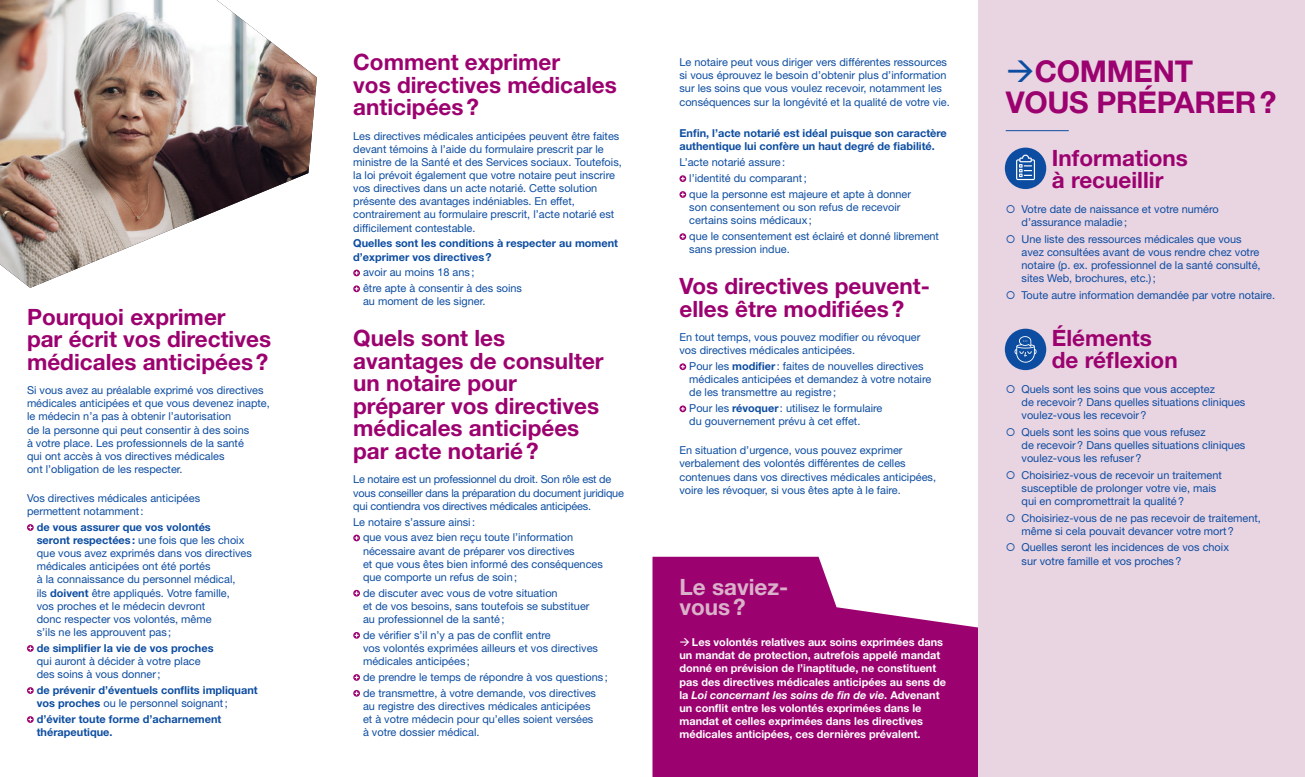
<style>
.page{position:relative;width:1305px;height:777px;background:#fff}
.page>*{position:absolute;margin:0;border:0;box-sizing:border-box;transform-origin:0 0}
.Texte_general{font:700 30px/31.2px "Helvetica Neue LT Std";letter-spacing:-.01em;color:#9c026f}
.Titre_partie{font:700 22.5px/22.5px "Helvetica Neue LT Std";color:#9c026f}
.t1{font:700 22.5px/20px "Helvetica Neue LT Std";color:#dab1cb}
.Texte_general-2{font:11px/13.1px "Helvetica Neue LT Std";color:#0d4da1}
.Texte_encadré_saviez{font:700 11px/13.1px "Helvetica Neue LT Std";color:#fff}
.Texte_general-3{font:700 11px/13.1px "Helvetica Neue LT Std";color:#0d4da1}
.Texte_general-4{font:11px/13.1px "Helvetica Neue LT Std";letter-spacing:-.02em;color:#0d4da1}
.s1{font-weight:700}
.s2{font-weight:400}
.s3{font-style:italic}
.s4{color:#0d4da1}
</style>
<div class="page">
<svg style="left:652px;top:556px;width:327px;height:220px;background:#a92382"></svg>
<div style="left:979px;top:0;width:326px;height:776px;background:#e9d4e2"></div>
<hr style="left:1006px;top:130px;width:63px;height:1px;background:#0d4da1">
<div style="left:1005px;top:147px;width:41px;height:42px;background:#0d4da1;border-radius:50%"></div>
<svg style="left:1016px;top:154px;width:19px;height:26px"></svg>
<div style="left:1005px;top:328px;width:41px;height:42px;background:#0d4da1;border-radius:50%"></div>
<svg style="left:1014px;top:336px;width:23px;height:26px"></svg>
<svg style="left:27px;top:524px;width:7px;height:6px"></svg>
<svg style="left:27px;top:645px;width:7px;height:6px"></svg>
<svg style="left:27px;top:687px;width:7px;height:6px"></svg>
<svg style="left:27px;top:716px;width:7px;height:6px"></svg>
<svg style="left:679px;top:175px;width:7px;height:7px"></svg>
<svg style="left:679px;top:191px;width:7px;height:7px"></svg>
<svg style="left:679px;top:233px;width:7px;height:7px"></svg>
<svg style="left:679px;top:363px;width:7px;height:7px"></svg>
<svg style="left:679px;top:405px;width:7px;height:7px"></svg>
<svg style="left:353px;top:269px;width:7px;height:7px"></svg>
<svg style="left:353px;top:285px;width:7px;height:7px"></svg>
<svg style="left:353px;top:534px;width:7px;height:7px"></svg>
<svg style="left:353px;top:589px;width:7px;height:7px"></svg>
<svg style="left:353px;top:632px;width:7px;height:6px"></svg>
<svg style="left:353px;top:674px;width:7px;height:6px"></svg>
<svg style="left:353px;top:689px;width:7px;height:7px"></svg>
<img style="left:0;top:0;width:317px;height:288px">
<p class="Titre_partie" style="left:27px;top:305px;width:246px">Pourquoi exprimer<br>par écrit vos directives médicales anticipées?</p>
<p class="Texte_general-2" style="left:27px;top:383px;width:244px">Si vous avez au préalable exprimé vos directives médicales anticipées et que vous devenez inapte, le médecin n’a pas à obtenir l’autorisation<br>de la personne qui peut consentir à des soins<br>à votre place. Les professionnels de la santé<br>qui ont accès à vos directives médicales<br>ont l’obligation de les respecter.</p>
<p class="Texte_general-2" style="left:27px;top:491px;width:175px">Vos directives médicales anticipées permettent notamment:</p>
<p class="Texte_general-2" style="left:37px;top:520px;width:217px"><span class="s1">de vous assurer que vos volontés<br>seront respectées:</span> une fois que les choix que vous avez exprimés dans vos directives médicales anticipées ont été portés<br>à la connaissance du personnel médical,<br>ils <span class="s1">doivent</span> être appliqués. Votre famille,<br>vos proches et le médecin devront<br>donc respecter vos volontés, même<br>s’ils ne les approuvent pas ;</p>
<p class="Texte_general-2" style="left:37px;top:641px;width:178px"><span class="s1">de simplifier la vie de vos proches </span>qui auront à décider à votre place des soins à vous donner;</p>
<p class="Texte_general-3" style="left:37px;top:683px;width:222px">de prévenir d’éventuels conflits impliquant vos proches <span class="s2">ou le personnel soignant;</span></p>
<p class="Texte_general-3" style="left:37px;top:711px;width:186px">d’éviter toute forme d’acharnement thérapeutique.</p>
<p class="Titre_partie" style="left:353px;top:50px;width:265px">Comment exprimer<br>vos directives médicales anticipées?</p>
<p class="Texte_general-2" style="left:353px;top:129px;width:270px">Les directives médicales anticipées peuvent être faites devant témoins à l’aide du formulaire prescrit par le ministre de la Santé et des Services sociaux. Toutefois, la loi prévoit également que votre notaire peut inscrire vos directives dans un acte notarié. Cette solution présente des avantages indéniables. En effet, contrairement au formulaire prescrit, l’acte notarié est difficilement contestable.</p>
<p class="Texte_general-3" style="left:353px;top:236px;width:266px">Quelles sont les conditions à respecter au moment d’exprimer vos directives?</p>
<p class="Texte_general-2" style="left:363px;top:265px;width:113px">avoir au moins 18 ans ;</p>
<p class="Texte_general-2" style="left:363px;top:281px;width:161px">être apte à consentir à des soins au moment de les signer.</p>
<p class="Titre_partie" style="left:353px;top:326px;width:252px">Quels sont les avantages de consulter un notaire pour préparer vos directives médicales anticipées par acte notarié?</p>
<p class="Texte_general-4" style="left:353px;top:472px;width:272px">Le notaire est un professionnel du droit. Son rôle est de vous conseiller dans la préparation du document juridique qui contiendra vos directives médicales anticipées.</p>
<p class="Texte_general-2" style="left:353px;top:514px;width:123px">Le notaire s’assure ainsi:</p>
<p class="Texte_general-2" style="left:363px;top:530px;width:241px">que vous avez bien reçu toute l’information nécessaire avant de préparer vos directives<br>et que vous êtes bien informé des conséquences que comporte un refus de soin;</p>
<p class="Texte_general-2" style="left:363px;top:585px;width:228px">de discuter avec vous de votre situation<br>et de vos besoins, sans toutefois se substituer au professionnel de la santé;</p>
<p class="Texte_general-2" style="left:363px;top:627px;width:236px">de vérifier s’il n’y a pas de conflit entre<br>vos volontés exprimées ailleurs et vos directives médicales anticipées ;</p>
<p class="Texte_general-2" style="left:363px;top:670px;width:246px">de prendre le temps de répondre à vos questions;</p>
<p class="Texte_general-2" style="left:363px;top:685px;width:235px">de transmettre, à votre demande, vos directives au registre des directives médicales anticipées et à votre médecin pour qu’elles soient versées à votre dossier médical.</p>
<p class="Texte_general-2" style="left:679px;top:55px;width:272px">Le notaire peut vous diriger vers différentes ressources si vous éprouvez le besoin d’obtenir plus d’information sur les soins que vous voulez recevoir, notamment les conséquences sur la longévité et la qualité de votre vie.</p>
<p class="Texte_general-3" style="left:679px;top:126px;width:269px">Enfin, l’acte notarié est idéal puisque son caractère authentique lui confère un haut degré de fiabilité.</p>
<p class="Texte_general-2" style="left:679px;top:155px;width:107px">L’acte notarié assure:</p>
<p class="Texte_general-2" style="left:689px;top:171px;width:119px">l’identité du comparant;</p>
<p class="Texte_general-2" style="left:689px;top:187px;width:223px">que la personne est majeure et apte à donner son consentement ou son refus de recevoir certains soins médicaux;</p>
<p class="Texte_general-2" style="left:689px;top:229px;width:251px">que le consentement est éclairé et donné librement sans pression indue.</p>
<p class="Titre_partie" style="left:679px;top:274px;width:252px">Vos directives peuvent&shy;elles être modifiées?</p>
<p class="Texte_general-2" style="left:679px;top:330px;width:242px">En tout temps, vous pouvez modifier ou révoquer vos directives médicales anticipées.</p>
<p class="Texte_general-2" style="left:689px;top:359px;width:244px">Pour les <span class="s1">modifier</span>: faites de nouvelles directives médicales anticipées et demandez à votre notaire de les transmettre au registre;</p>
<p class="Texte_general-2" style="left:689px;top:401px;width:195px">Pour les <span class="s1">révoquer</span>: utilisez le formulaire du gouvernement prévu à cet effet.</p>
<p class="Texte_general-2" style="left:679px;top:443px;width:258px">En situation d’urgence, vous pouvez exprimer verbalement des volontés différentes de celles contenues dans vos directives médicales anticipées, voire les révoquer, si vous êtes apte à le faire.</p>
<p class="t1" style="left:679px;top:576px;width:110px">Le saviez&shy;vous?</p>
<p class="Texte_encadré_saviez" style="left:679px;top:635px;width:268px">→ Les volontés relatives aux soins exprimées dans un mandat de protection, autrefois appelé mandat donné en prévision de l’inaptitude, ne constituent pas des directives médicales anticipées au sens de la <span class="s3">Loi concernant les soins de fin de vie</span>. Advenant un conflit entre les volontés exprimées dans le mandat et celles exprimées dans les directives médicales anticipées, ces dernières prévalent.</p>
<p class="Texte_general" style="left:1006px;top:55px;width:272px"><span class="s4">→</span>COMMENT<br>VOUS PRÉPARER?</p>
<p class="Titre_partie" style="left:1052px;top:146px;width:138px">Informations à recueillir</p>
<p class="Texte_general-2" style="left:1022px;top:202px;width:199px;text-indent:-16px">○ Votre date de naissance et votre numéro d’assurance maladie;</p>
<p class="Texte_general-2" style="left:1022px;top:232px;width:241px;text-indent:-16px">○ Une liste des ressources médicales que vous avez consultées avant de vous rendre chez votre notaire (p. ex. professionnel de la santé consulté, sites Web, brochures, etc.);</p>
<p class="Texte_general-2" style="left:1006px;top:288px;width:271px">○ Toute autre information demandée par votre notaire.</p>
<p class="Titre_partie" style="left:1052px;top:326px;width:127px">Éléments de réflexion</p>
<p class="Texte_general-2" style="left:1022px;top:382px;width:225px;text-indent:-16px">○ Quels sont les soins que vous acceptez<br>de recevoir? Dans quelles situations cliniques voulez-vous les recevoir?</p>
<p class="Texte_general-2" style="left:1022px;top:425px;width:225px;text-indent:-16px">○ Quels sont les soins que vous refusez<br>de recevoir? Dans quelles situations cliniques voulez-vous les refuser?</p>
<p class="Texte_general-2" style="left:1022px;top:467px;width:202px;text-indent:-16px">○ Choisiriez-vous de recevoir un traitement susceptible de prolonger votre vie, mais qui en compromettrait la qualité?</p>
<p class="Texte_general-2" style="left:1022px;top:510px;width:241px;text-indent:-16px">○ Choisiriez-vous de ne pas recevoir de traitement, même si cela pouvait devancer votre mort?</p>
<p class="Texte_general-2" style="left:1022px;top:540px;width:209px;text-indent:-16px">○ Quelles seront les incidences de vos choix sur votre famille et vos proches?</p>
</div>
